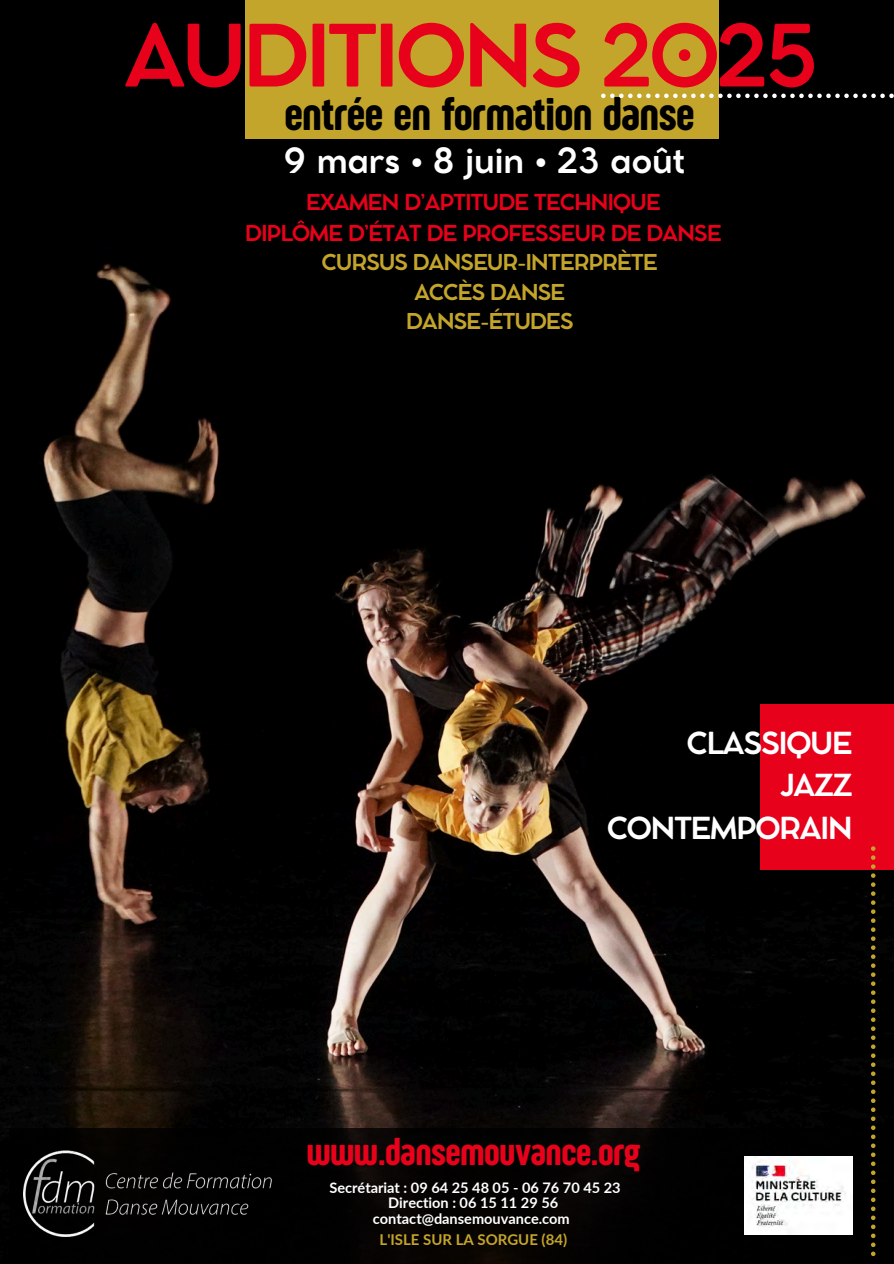
<style>
.page{position:relative;width:894px;height:1264px;background:#fff}
.page>*{position:absolute;margin:0;border:0;box-sizing:border-box;transform-origin:0 0}
.t1{font:700 84.6px "Cocomat Pro";letter-spacing:-.06em;color:#e8011b}
.t2{font:48.9px "Sugo Pro Display";color:#000}
.t3{font:40.2px "Sugo Pro Display";color:#e8011b}
.t4{font:700 34.35px "Cocomat Pro";color:#fff}
.t5{font:700 30px/42.8px "Cocomat Pro";letter-spacing:-.06em;color:#fff;text-align:right}
.t6{font:700 21.6px/30.9px "Cocomat Pro";letter-spacing:-.06em;color:#e8011b;text-align:center}
.t7{font:700 21.6px/29.2px "Cocomat Pro";letter-spacing:-.06em;color:#c4a52b;text-align:center}
.t8{font:700 15px "Lato";color:#c4a52b}
.t9{font:700 14.55px "Lato";color:#fff}
</style>
<div class="page">
<img style="left:0;top:0;width:893px;height:1263px">
<div style="left:9px;top:1128px;width:884px;height:135px;background:#000"></div>
<img style="left:744px;top:1156px;width:108px;height:78px">
<img style="left:23px;top:1150px;width:249px;height:86px">
<div style="left:245px;top:0;width:474px;height:138px;background:#c4a52b"></div>
<div style="left:759px;top:704px;width:134px;height:165px;background:#e8011b"></div>
<svg style="left:601px;top:94px;width:292px;height:4px"></svg>
<svg style="left:870px;top:846px;width:5px;height:409px"></svg>
<p class="t1" style="left:123px;top:24px;width:696px">AUDITIONS 2025</p>
<h2 class="t2" style="left:284px;top:85px;width:411px">entrée en formation danse</h2>
<h3 class="t4" style="left:284px;top:148px;width:403px">9 mars • 8 juin • 23 août</h3>
<p class="t6" style="left:245px;top:188px;width:478px">EXAMEN D’APTITUDE TECHNIQUE<br>DIPLÔME D’ÉTAT DE PROFESSEUR DE DANSE</p>
<p class="t7" style="left:321px;top:250px;width:338px">CURSUS DANSEUR-INTERPRÈTE<br>ACCÈS DANSE<br>DANSE-ÉTUDES</p>
<p class="t5" style="left:606px;top:724px;width:247px">CLASSIQUE<br>JAZZ<br>CONTEMPORAIN</p>
<h5 class="t3" style="left:307px;top:1128px;width:335px">www.dansemouvance.org</h5>
<h4 class="t9" style="left:329px;top:1178px;width:293px">Secrétariat : 09 64 25 48 05 - 06 76 70 45 23</h4>
<h6 class="t9" style="left:388px;top:1193px;width:172px">Direction : 06 15 11 29 56</h6>
<h6 class="t9" style="left:373px;top:1209px;width:198px">contact@dansemouvance.com</h6>
<h1 class="t8" style="left:379px;top:1230px;width:189px">L'ISLE SUR LA SORGUE (84)</h1>
</div>
